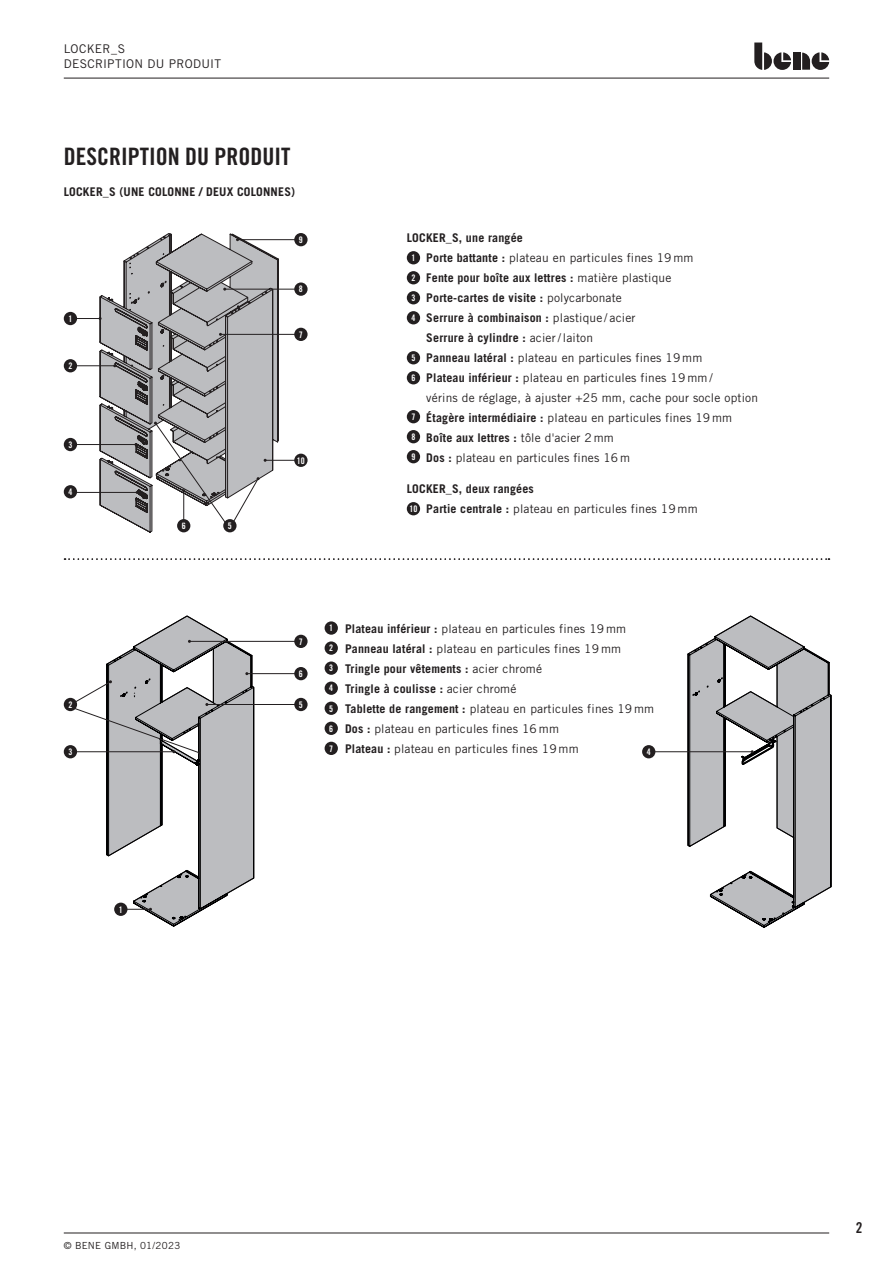
<style>
.page{position:relative;width:893px;height:1263px;background:#fff}
.page>*{position:absolute;margin:0;border:0;box-sizing:border-box;transform-origin:0 0}
.t1{font:24px "Trade Gothic LT Std Bd Cn 20";color:#231f20}
.t2{font:15px "Trade Gothic LT Std Bd Cn 20";color:#231f20}
.t3{font:12px/20px "Trade Gothic LT Std";letter-spacing:.015em;color:#231f20}
.t4{font:700 12px/20px "Trade Gothic LT Std";letter-spacing:.015em;color:#231f20}
.t5{font:9.75px "Trade Gothic LT Std";letter-spacing:.025em;color:#231f20}
.t6{font:9px "Trade Gothic LT Std Bd Cn 20";color:#fff}
.s1{font-weight:700}
.s2{font-family:"Trade Gothic LT Std Bd Cn 20";font-weight:400;font-size:9px;color:#fff}
.s3{font-weight:400}
.s4{font-family:"Trade Gothic LT Std Bd Cn 20";font-size:9px;color:#fff}
</style>
<div class="page">
<svg style="left:754px;top:43px;width:37px;height:27px"></svg>
<div style="left:793px;top:53px;width:7px;height:17px;background:#231f20"></div>
<svg style="left:802px;top:52px;width:27px;height:18px"></svg>
<svg style="left:100px;top:233px;width:179px;height:242px;background:#adadb0"></svg>
<svg style="left:107px;top:615px;width:147px;height:312px"></svg>
<div style="left:64px;top:312px;width:13px;height:13px;background:#231f20;border-radius:50%"></div>
<div style="left:294px;top:233px;width:14px;height:13px;background:#231f20;border-radius:50%"></div>
<div style="left:294px;top:282px;width:14px;height:14px;background:#231f20;border-radius:50%"></div>
<div style="left:294px;top:328px;width:14px;height:13px;background:#231f20;border-radius:50%"></div>
<div style="left:294px;top:454px;width:14px;height:13px;background:#231f20;border-radius:50%"></div>
<div style="left:64px;top:359px;width:13px;height:13px;background:#231f20;border-radius:50%"></div>
<div style="left:64px;top:438px;width:13px;height:13px;background:#231f20;border-radius:50%"></div>
<div style="left:64px;top:485px;width:13px;height:13px;background:#231f20;border-radius:50%"></div>
<hr style="left:75px;top:492px;width:62px;height:1px;background:#231f20">
<hr style="left:74px;top:444px;width:62px;height:1px;background:#231f20">
<hr style="left:75px;top:365px;width:40px;height:1px;background:#231f20">
<svg style="left:77px;top:317px;width:25px;height:3px"></svg>
<hr style="left:237px;top:239px;width:60px;height:1px;background:#231f20">
<hr style="left:225px;top:289px;width:72px;height:1px;background:#231f20">
<hr style="left:220px;top:334px;width:77px;height:1px;background:#231f20">
<hr style="left:265px;top:460px;width:32px;height:1px;background:#231f20">
<svg style="left:100px;top:422px;width:167px;height:110px"></svg>
<div style="left:114px;top:903px;width:13px;height:13px;background:#231f20;border-radius:50%"></div>
<div style="left:64px;top:745px;width:13px;height:13px;background:#231f20;border-radius:50%"></div>
<div style="left:642px;top:745px;width:13px;height:13px;background:#231f20;border-radius:50%"></div>
<div style="left:64px;top:698px;width:13px;height:13px;background:#231f20;border-radius:50%"></div>
<svg style="left:127px;top:908px;width:25px;height:3px"></svg>
<hr style="left:653px;top:751px;width:99px;height:1px;background:#231f20">
<svg style="left:687px;top:615px;width:144px;height:313px"></svg>
<div style="left:294px;top:698px;width:14px;height:13px;background:#231f20;border-radius:50%"></div>
<div style="left:294px;top:667px;width:14px;height:13px;background:#231f20;border-radius:50%"></div>
<div style="left:294px;top:635px;width:14px;height:13px;background:#231f20;border-radius:50%"></div>
<hr style="left:207px;top:704px;width:90px;height:1px;background:#231f20">
<svg style="left:73px;top:680px;width:135px;height:74px"></svg>
<hr style="left:247px;top:673px;width:50px;height:1px;background:#231f20">
<hr style="left:189px;top:641px;width:108px;height:1px;background:#231f20">
<hr style="left:64px;top:78px;width:765px;height:1px;background:#231f20">
<hr style="left:64px;top:1232px;width:765px;height:1px;background:#231f20">
<svg style="left:65px;top:558px;width:764px;height:2px"></svg>
<div style="left:407px;top:502px;width:13px;height:13px;background:#231f20;border-radius:50%"></div>
<div style="left:407px;top:450px;width:13px;height:13px;background:#231f20;border-radius:50%"></div>
<div style="left:407px;top:371px;width:13px;height:13px;background:#231f20;border-radius:50%"></div>
<div style="left:407px;top:311px;width:13px;height:13px;background:#231f20;border-radius:50%"></div>
<div style="left:407px;top:251px;width:13px;height:13px;background:#231f20;border-radius:50%"></div>
<div style="left:407px;top:410px;width:13px;height:13px;background:#231f20;border-radius:50%"></div>
<div style="left:407px;top:271px;width:13px;height:13px;background:#231f20;border-radius:50%"></div>
<div style="left:407px;top:430px;width:13px;height:13px;background:#231f20;border-radius:50%"></div>
<div style="left:407px;top:351px;width:13px;height:13px;background:#231f20;border-radius:50%"></div>
<div style="left:407px;top:291px;width:13px;height:13px;background:#231f20;border-radius:50%"></div>
<div style="left:325px;top:742px;width:13px;height:13px;background:#231f20;border-radius:50%"></div>
<div style="left:325px;top:681px;width:13px;height:14px;background:#231f20;border-radius:50%"></div>
<div style="left:325px;top:621px;width:13px;height:14px;background:#231f20;border-radius:50%"></div>
<div style="left:325px;top:702px;width:13px;height:13px;background:#231f20;border-radius:50%"></div>
<div style="left:325px;top:641px;width:13px;height:14px;background:#231f20;border-radius:50%"></div>
<div style="left:325px;top:722px;width:13px;height:13px;background:#231f20;border-radius:50%"></div>
<div style="left:325px;top:661px;width:13px;height:14px;background:#231f20;border-radius:50%"></div>
<p class="t3" style="left:64px;top:41px;width:159px;line-height:14.4px">LOCKER_S<br>DESCRIPTION DU PRODUIT</p>
<h1 class="t1" style="left:64px;top:141px;width:228px">DESCRIPTION DU PRODUIT</h1>
<p class="t4" style="left:64px;top:182px;width:233px">LOCKER_S (UNE COLONNE / DEUX COLONNES)</p>
<p class="t6" style="left:68px;top:313px;width:5px">1</p>
<p class="t6" style="left:68px;top:360px;width:5px">2</p>
<p class="t6" style="left:68px;top:439px;width:5px">3</p>
<p class="t6" style="left:68px;top:486px;width:5px">4</p>
<p class="t6" style="left:182px;top:520px;width:5px">6</p>
<p class="t6" style="left:228px;top:520px;width:5px">5</p>
<p class="t6" style="left:299px;top:234px;width:5px">9</p>
<p class="t6" style="left:299px;top:284px;width:5px">8</p>
<p class="t6" style="left:299px;top:329px;width:5px">7</p>
<p class="t6" style="left:297px;top:455px;width:9px">10</p>
<p class="t3" style="left:426px;top:227px;width:333px;text-indent:-20px"><span class="s1">LOCKER_S, une rangée<br>Porte battante :</span> plateau en particules fines 19 mm<br><span class="s1">Fente pour boîte aux lettres :</span> matière plastique<br><span class="s1">Porte-cartes de visite :</span> polycarbonate<br><span class="s1">Serrure à combinaison :</span> plastique / acier<br><span class="s1">Serrure à cylindre :</span> acier/ laiton<br><span class="s1">Panneau latéral :</span> plateau en particules fines 19 mm<br><span class="s1">Plateau inférieur :</span> plateau en particules fines 19 mm /<br>vérins de réglage, à ajuster +25 mm, cache pour socle option <span class="s1">Étagère intermédiaire :</span> plateau en particules fines 19 mm <span class="s1">Boîte aux lettres :</span> tôle d'acier 2 mm<br><span class="s1">Dos :</span> plateau en particules fines 16 m</p>
<p class="t4" style="left:407px;top:479px;width:292px">LOCKER_S, deux rangées<br><span class="s2">10</span> Partie centrale : <span class="s3">plateau en particules fines 19 mm</span></p>
<p class="t6" style="left:411px;top:252px;width:5px">1</p>
<p class="t6" style="left:411px;top:272px;width:5px">2</p>
<p class="t6" style="left:411px;top:292px;width:5px">3</p>
<p class="t6" style="left:411px;top:312px;width:5px">4</p>
<p class="t6" style="left:411px;top:352px;width:5px">5</p>
<p class="t6" style="left:411px;top:372px;width:5px">6</p>
<p class="t6" style="left:411px;top:411px;width:5px">7</p>
<p class="t6" style="left:411px;top:431px;width:5px">8</p>
<p class="t6" style="left:411px;top:451px;width:5px">9</p>
<p class="t3" style="left:345px;top:618px;width:283px"><span class="s1">Plateau inférieur :</span> plateau en particules fines 19 mm</p>
<p class="t3" style="left:345px;top:638px;width:278px"><span class="s1">Panneau latéral :</span> plateau en particules fines 19 mm</p>
<p class="t4" style="left:345px;top:658px;width:199px">Tringle pour vêtements : <span class="s3">acier chromé</span></p>
<p class="t4" style="left:345px;top:678px;width:173px">Tringle à coulisse : <span class="s3">acier chromé</span></p>
<p class="t3" style="left:345px;top:698px;width:311px"><span class="s1">Tablette de rangement :</span> plateau en particules fines 19 mm</p>
<p class="t3" style="left:345px;top:718px;width:215px"><span class="s1">Dos :</span> plateau en particules fines 16 mm</p>
<p class="t3" style="left:329px;top:738px;width:251px"><span class="s4">7</span> <span class="s1">Plateau :</span> plateau en particules fines 19 mm</p>
<p class="t6" style="left:329px;top:623px;width:5px">1</p>
<p class="t6" style="left:299px;top:636px;width:5px">7</p>
<p class="t6" style="left:329px;top:643px;width:5px">2</p>
<p class="t6" style="left:329px;top:663px;width:5px">3</p>
<p class="t6" style="left:299px;top:668px;width:5px">6</p>
<p class="t6" style="left:329px;top:683px;width:5px">4</p>
<p class="t6" style="left:68px;top:699px;width:5px">2</p>
<p class="t6" style="left:299px;top:699px;width:5px">5</p>
<p class="t6" style="left:329px;top:703px;width:5px">5</p>
<p class="t6" style="left:329px;top:723px;width:5px">6</p>
<p class="t6" style="left:68px;top:746px;width:5px">3</p>
<p class="t6" style="left:647px;top:746px;width:5px">4</p>
<p class="t6" style="left:119px;top:904px;width:5px">1</p>
<p class="t5" style="left:64px;top:1239px;width:118px">© Bene GmbH, 01/2023</p>
<p class="t2" style="left:856px;top:1218px;width:8px">2</p>
</div>
